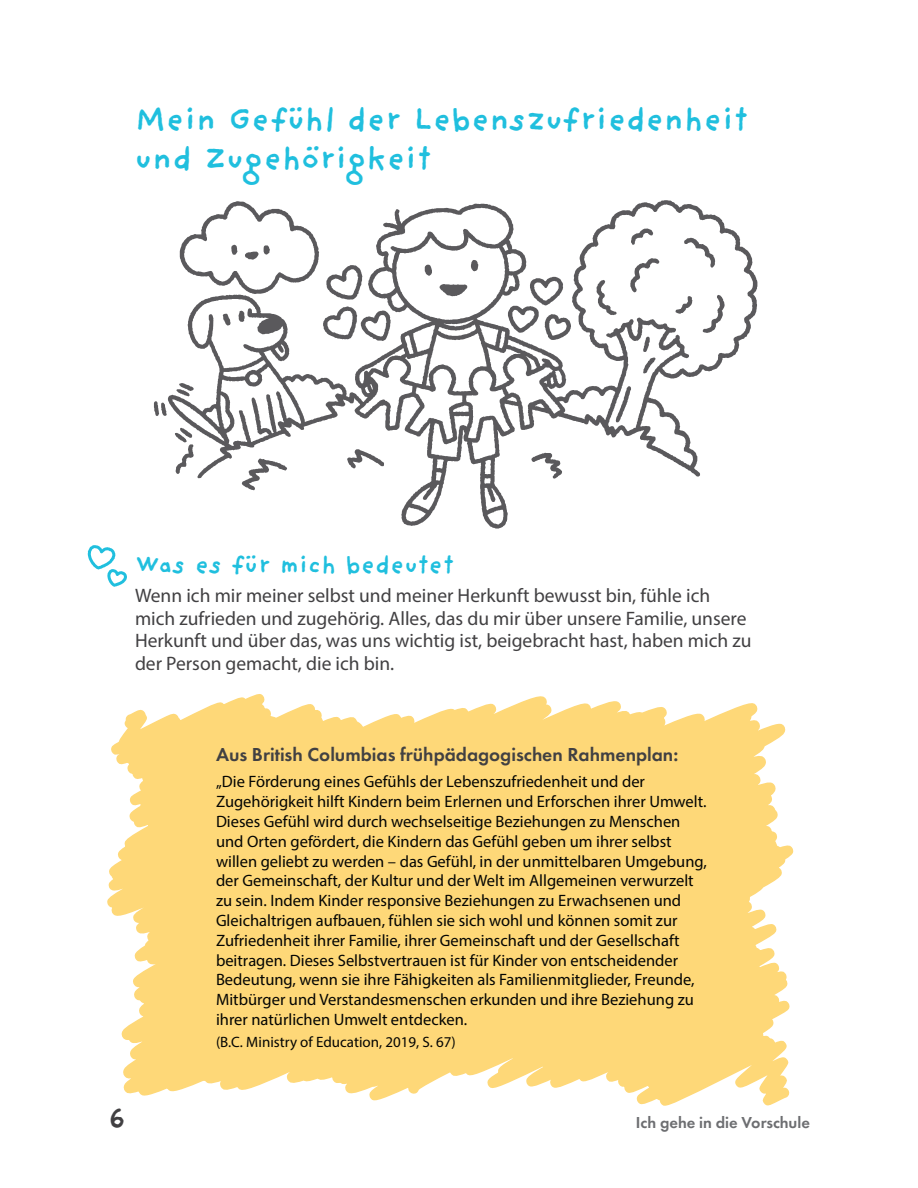
<style>
.page{position:relative;width:918px;height:1188px;background:#fff}
.page>*{position:absolute;margin:0;border:0;box-sizing:border-box;transform-origin:0 0}
.t1{font:700 33px/39.6px "Providence Sans Pro";color:#20bfde}
.t2{font:700 30px "Providence Sans Pro";color:#414042}
.t3{font:700 25.5px "Providence Sans Pro";color:#20bfde}
.t4{font:19.5px/22.5px "Myriad Pro";color:#414042}
.t5{font:600 19.5px "Futura PT";color:#414042}
.t6{font:16.5px/19.8px "Myriad Pro";color:#040503}
.t7{font:600 16.5px "Futura PT";color:#6d6e71}
.t8{font:15px "Myriad Pro";color:#040503}
</style>
<div class="page">
<svg style="left:107px;top:694px;width:687px;height:412px;background:#fedd8b"></svg>
<svg style="left:88px;top:545px;width:39px;height:42px"></svg>
<svg style="left:168px;top:200px;width:589px;height:329px"></svg>
<svg style="left:326px;top:265px;width:36px;height:35px"></svg>
<svg style="left:242px;top:459px;width:45px;height:31px"></svg>
<svg style="left:323px;top:306px;width:68px;height:35px"></svg>
<svg style="left:508px;top:277px;width:63px;height:63px"></svg>
<svg style="left:531px;top:453px;width:31px;height:26px"></svg>
<svg style="left:347px;top:449px;width:37px;height:20px"></svg>
<svg style="left:154px;top:401px;width:13px;height:15px"></svg>
<svg style="left:175px;top:428px;width:19px;height:46px"></svg>
<svg style="left:176px;top:383px;width:18px;height:13px"></svg>
<svg style="left:630px;top:258px;width:29px;height:34px"></svg>
<svg style="left:703px;top:295px;width:22px;height:38px"></svg>
<svg style="left:684px;top:238px;width:31px;height:30px"></svg>
<svg style="left:597px;top:280px;width:20px;height:35px"></svg>
<svg style="left:631px;top:228px;width:22px;height:17px"></svg>
<svg style="left:676px;top:296px;width:16px;height:18px"></svg>
<svg style="left:440px;top:284px;width:27px;height:12px"></svg>
<svg style="left:471px;top:260px;width:7px;height:11px"></svg>
<svg style="left:425px;top:265px;width:7px;height:11px"></svg>
<svg style="left:223px;top:314px;width:7px;height:12px"></svg>
<svg style="left:238px;top:311px;width:7px;height:11px"></svg>
<svg style="left:616px;top:386px;width:15px;height:36px"></svg>
<svg style="left:643px;top:358px;width:13px;height:16px"></svg>
<svg style="left:643px;top:337px;width:7px;height:15px"></svg>
<svg style="left:180px;top:201px;width:139px;height:93px"></svg>
<h1 class="t1" style="left:135px;top:106px;width:614px">Mein Gefühl der Lebenszufriedenheit und Zugehörigkeit</h1>
<h3 class="t3" style="left:135px;top:555px;width:320px">Was es für mich bedeutet</h3>
<p class="t4" style="left:135px;top:586px;width:618px">Wenn ich mir meiner selbst und meiner Herkunft bewusst bin, fühle ich mich zufrieden und zugehörig. Alles, das du mir über unsere Familie, unsere Herkunft und über das, was uns wichtig ist, beigebracht hast, haben mich zu der Person gemacht, die ich bin.</p>
<p class="t5" style="left:216px;top:746px;width:464px">Aus British Columbias frühpädagogischen Rahmenplan:</p>
<p class="t6" style="left:216px;top:773px;width:492px">„Die Förderung eines Gefühls der Lebenszufriedenheit und der Zugehörigkeit hilft Kindern beim Erlernen und Erforschen ihrer Umwelt.<br>Dieses Gefühl wird durch wechselseitige Beziehungen zu Menschen und Orten gefördert, die Kindern das Gefühl geben um ihrer selbst willen geliebt zu werden – das Gefühl, in der unmittelbaren Umgebung, der Gemeinschaft, der Kultur und der Welt im Allgemeinen verwurzelt zu sein. Indem Kinder responsive Beziehungen zu Erwachsenen und Gleichaltrigen aufbauen, fühlen sie sich wohl und können somit zur Zufriedenheit ihrer Familie, ihrer Gemeinschaft und der Gesellschaft beitragen. Dieses Selbstvertrauen ist für Kinder von entscheidender Bedeutung, wenn sie ihre Fähigkeiten als Familienmitglieder, Freunde, Mitbürger und Verstandesmenschen erkunden und ihre Beziehung zu ihrer natürlichen Umwelt entdecken.</p>
<p class="t8" style="left:216px;top:1036px;width:241px">(B.C. Ministry of Education, 2019, S. 67)</p>
<h2 class="t2" style="left:108px;top:1107px;width:18px">6</h2>
<p class="t7" style="left:636px;top:1115px;width:176px">Ich gehe in die Vorschule</p>
</div>
